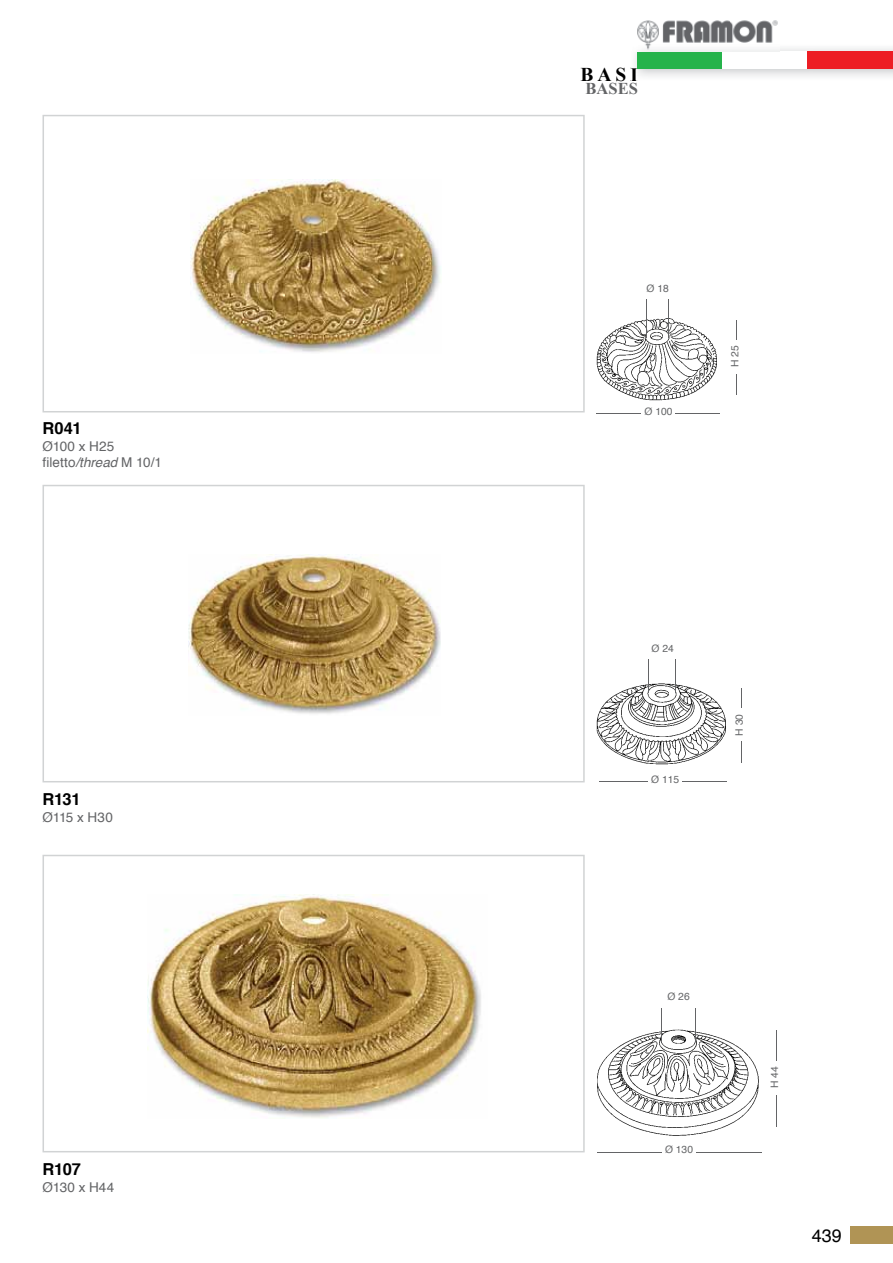
<style>
.page{position:relative;width:893px;height:1263px;background:#fff}
.page>*{position:absolute;margin:0;border:0;box-sizing:border-box;transform-origin:0 0}
.t1{font:700 19.5px "Times New Roman";color:#000}
.t2{font:18px "Helvetica";color:#000}
.t3{font:700 16.5px "Helvetica";letter-spacing:-.02em;color:#000}
.t4{font:700 16.5px "Times New Roman";color:#636466}
.t5{font:13.5px/16.2px "Helvetica";letter-spacing:.005em;color:#636466}
.t6{font:10.2px "Helvetica";color:#636466}
.s1{font-style:italic}
</style>
<div class="page">
<div style="left:850px;top:1227px;width:43px;height:17px;background:#b09455"></div>
<img style="left:635px;top:48px;width:258px;height:33px">
<svg style="left:631px;top:68px;width:6px;height:13px"></svg>
<div style="left:637px;top:51px;width:85px;height:17px;background:#25b34b"></div>
<div style="left:723px;top:51px;width:85px;height:17px;background:#fff"></div>
<div style="left:808px;top:51px;width:85px;height:17px;background:#ed1d24"></div>
<img style="left:635px;top:20px;width:144px;height:31px">
<svg style="left:43px;top:485px;width:542px;height:297px"></svg>
<svg style="left:43px;top:115px;width:542px;height:297px"></svg>
<svg style="left:43px;top:855px;width:542px;height:297px"></svg>
<img style="left:147px;top:895px;width:340px;height:224px">
<img style="left:597px;top:1029px;width:162px;height:107px">
<hr style="left:777px;top:1030px;width:1px;height:96px;background:#636466">
<hr style="left:597px;top:1152px;width:165px;height:1px;background:#636466">
<div style="left:770px;top:1061px;width:15px;height:33px;background:#fff"></div>
<div style="left:662px;top:1145px;width:34px;height:15px;background:#fff"></div>
<hr style="left:661px;top:993px;width:1px;height:49px;background:#636466">
<hr style="left:695px;top:993px;width:1px;height:49px;background:#636466">
<div style="left:660px;top:993px;width:37px;height:15px;background:#fff"></div>
<img style="left:188px;top:555px;width:253px;height:160px">
<img style="left:190px;top:180px;width:251px;height:174px">
<img style="left:596px;top:683px;width:130px;height:81px">
<hr style="left:741px;top:688px;width:1px;height:75px;background:#636466">
<hr style="left:599px;top:781px;width:127px;height:1px;background:#636466">
<div style="left:735px;top:708px;width:13px;height:33px;background:#fff"></div>
<div style="left:649px;top:775px;width:33px;height:15px;background:#fff"></div>
<hr style="left:648px;top:645px;width:1px;height:48px;background:#636466">
<hr style="left:675px;top:645px;width:1px;height:48px;background:#636466">
<div style="left:647px;top:644px;width:31px;height:14px;background:#fff"></div>
<img style="left:596px;top:318px;width:121px;height:83px">
<hr style="left:736px;top:320px;width:1px;height:75px;background:#636466">
<hr style="left:596px;top:413px;width:123px;height:1px;background:#636466">
<div style="left:731px;top:340px;width:17px;height:33px;background:#fff"></div>
<div style="left:642px;top:407px;width:33px;height:15px;background:#fff"></div>
<hr style="left:646px;top:289px;width:1px;height:48px;background:#636466">
<hr style="left:668px;top:289px;width:1px;height:48px;background:#636466">
<div style="left:645px;top:284px;width:25px;height:15px;background:#fff"></div>
<p class="t3" style="left:43px;top:415px;width:41px">R041</p>
<p class="t5" style="left:43px;top:438px;width:121px">Ø100 x H25 filetto<span class="s1">/thread</span> M 10/1</p>
<p class="t3" style="left:43px;top:786px;width:40px">R131</p>
<p class="t5" style="left:43px;top:809px;width:72px">Ø115 x H30</p>
<p class="t3" style="left:43px;top:1156px;width:40px">R107</p>
<p class="t5" style="left:43px;top:1179px;width:73px">Ø130 x H44</p>
<h1 class="t1" style="left:581px;top:61px;width:59px">BASI</h1>
<p class="t4" style="left:586px;top:77px;width:54px">BASES</p>
<p class="t6" style="left:646px;top:281px;width:24px">Ø 18</p>
<p class="t6" style="left:644px;top:404px;width:29px">Ø 100</p>
<p class="t6" style="left:727px;top:367px;width:23px;rotate:-90deg">H 25</p>
<p class="t6" style="left:652px;top:640px;width:24px">Ø 24</p>
<p class="t6" style="left:651px;top:772px;width:29px">Ø 115</p>
<p class="t6" style="left:731px;top:735px;width:23px;rotate:-90deg">H 30</p>
<p class="t6" style="left:667px;top:989px;width:24px">Ø 26</p>
<p class="t6" style="left:665px;top:1141px;width:29px">Ø 130</p>
<p class="t6" style="left:767px;top:1088px;width:23px;rotate:-90deg">H 44</p>
<h2 class="t2" style="left:812px;top:1222px;width:32px">439</h2>
</div>
